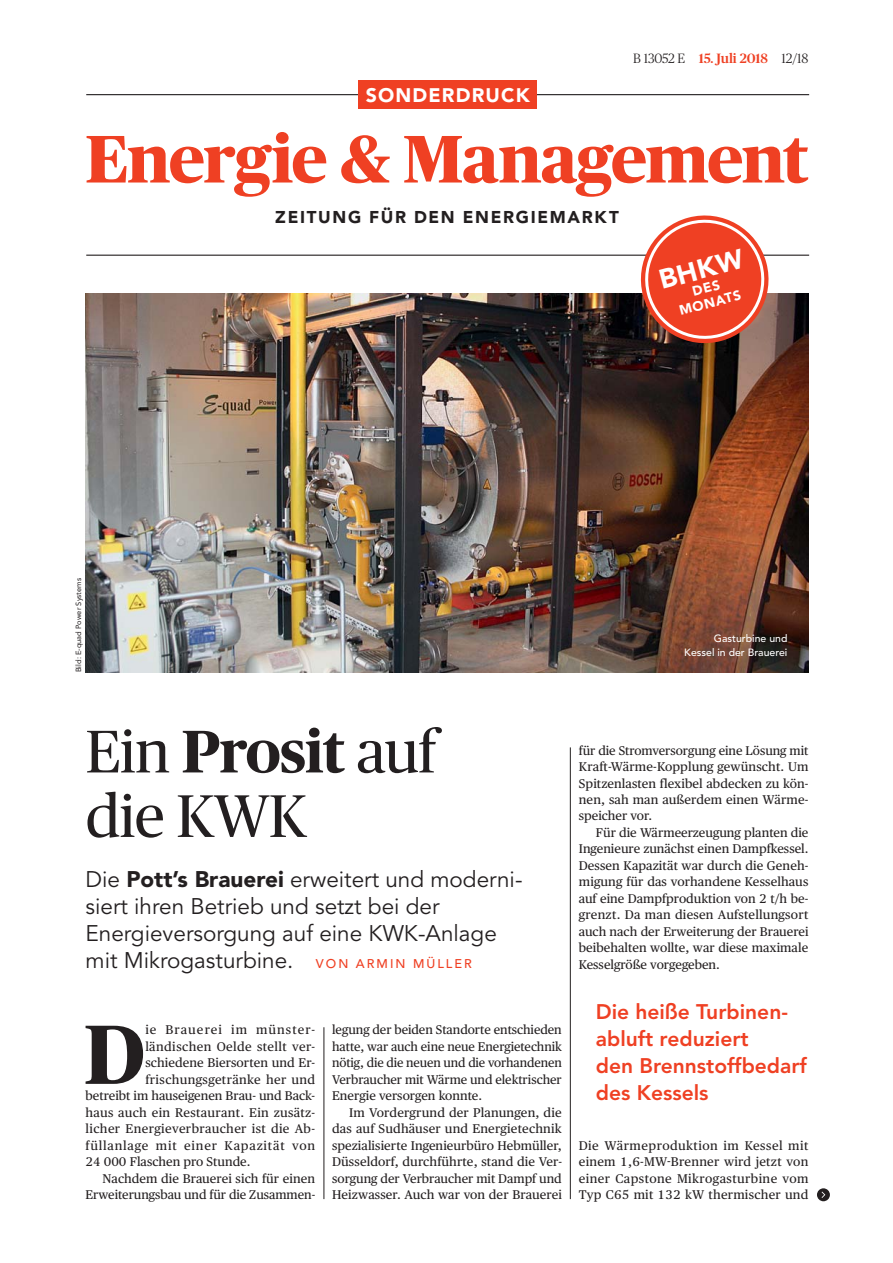
<style>
.page{position:relative;width:893px;height:1263px;background:#fff}
.page>*{position:absolute;margin:0;border:0;box-sizing:border-box;transform-origin:0 0}
.t1{font:700 83.85px "Publico Headline";color:#231f20}
.t2{font:800 67.05px "Publico Headline";letter-spacing:-.015em;color:#ef4023}
.t3{font:60px/64.5px "Publico Headline";letter-spacing:-.01em;color:#231f20}
.t4{font:900 27px "Avenir LT Std";color:#fff}
.t5{font:22.5px/27px "Avenir LT Std";color:#231f20}
.t6{font:800 21px/27px "Avenir LT Std";color:#ef4023}
.t7{font:900 19.5px "Avenir LT Std";letter-spacing:.06em;color:#fff}
.t8{font:900 16.95px "Avenir LT Std";letter-spacing:.1em;color:#231f20}
.t9{font:300 13.5px "Publico Headline";color:#231f20}
.t10{font:900 13.5px/15px "Avenir LT Std";color:#fff;text-align:center}
.t11{font:12.6px/16.5px "Publico Text";letter-spacing:.005em;color:#231f20;text-align:justify}
.t12{font:12.6px "Publico Text";letter-spacing:.03em;color:#231f20}
.t13{font:12.6px "Publico Text";letter-spacing:.025em;color:#231f20}
.t14{font:12.6px "Publico Text";letter-spacing:.06em;color:#231f20}
.t15{font:12.6px "Publico Text";letter-spacing:.085em;color:#231f20}
.t16{font:500 10.5px/13.5px "Avenir LT Std";color:#fff;text-align:right}
.t17{font:7.5px "Avenir LT Std";color:#231f20}
.s1{font-weight:500;color:#ef4023}
.s2{font-weight:700}
.s3{font-weight:900}
.s4{font-weight:500;font-size:12.6px;color:#ef4023}
</style>
<div class="page">
<img style="left:86px;top:294px;width:722px;height:378px">
<hr style="left:86px;top:94px;width:723px;height:1px;background:#231f20">
<hr style="left:86px;top:255px;width:723px;height:1px;background:#231f20">
<div style="left:358px;top:80px;width:179px;height:29px;background:#ef4023"></div>
<hr style="left:570px;top:747px;width:1px;height:452px;background:#231f20">
<hr style="left:324px;top:1027px;width:1px;height:172px;background:#231f20">
<div style="left:817px;top:1188px;width:13px;height:13px;background:#231f20;border-radius:50%"></div>
<svg style="left:822px;top:1191px;width:3px;height:7px"></svg>
<svg style="left:634px;top:215px;width:141px;height:135px"></svg>
<h3 class="t7" style="left:366px;top:85px;width:166px">SONDERDRUCK</h3>
<p class="t9" style="left:633px;top:49px;width:177px">B 13052 E <span class="s1">15. Juli 2018</span> 12/18</p>
<h2 class="t2" style="left:86px;top:120px;width:724px">Energie &amp; Management</h2>
<h3 class="t8" style="left:275px;top:209px;width:345px">ZEITUNG FÜR DEN ENERGIEMARKT</h3>
<h3 class="t4" style="left:656px;top:268px;width:88px;rotate:-15deg">BHKW</h3>
<p class="t10" style="left:674px;top:290px;width:65px;rotate:-15deg">DES<br>MONATS</p>
<p class="t17" style="left:74px;top:672px;width:96px;rotate:-90deg">Bild: E-quad Power Systems</p>
<p class="t16" style="left:684px;top:632px;width:105px">Gasturbine und<br>Kessel in der Brauerei</p>
<h3 class="t3" style="left:86px;top:719px;width:352px">Ein <span class="s2">Prosit</span> auf die KWK</h3>
<h3 class="t5" style="left:86px;top:867px;width:438px">Die <span class="s3">Pott’s Brauerei</span> erweitert und moderni&shy;siert ihren Betrieb und setzt bei der<br>Energie versorgung auf eine KWK-Anlage mit Mikrogasturbine. <span class="s4">V O N A R M I N M Ü L L E R</span></h3>
<h1 class="t1" style="left:84px;top:994px;width:63px">D</h1>
<p class="t15" style="left:145px;top:1024px;width:171px">ie Brauerei im münster -</p>
<p class="t12" style="left:145px;top:1040px;width:171px">län dischen Oelde stellt ver-</p>
<p class="t11" style="left:145px;top:1055px;width:171px">schiedene Biersorten und Er-</p>
<p class="t12" style="left:145px;top:1073px;width:171px">frischungsgetränke her und</p>
<p class="t11" style="left:86px;top:1088px;width:231px">betreibt im hauseigenen Brau- und Back-</p>
<p class="t13" style="left:86px;top:1106px;width:231px">haus auch ein Restaurant. Ein zusätz-</p>
<p class="t12" style="left:86px;top:1122px;width:231px">licher Energieverbraucher ist die Ab-</p>
<p class="t14" style="left:86px;top:1139px;width:231px">füllanlage mit einer Kapazität von</p>
<p class="t11" style="left:86px;top:1154px;width:166px">24 000 Flaschen pro Stunde.</p>
<p class="t11" style="left:103px;top:1170px;width:214px">Nachdem die Brauerei sich für einen</p>
<p class="t11" style="left:86px;top:1187px;width:231px">Erweiterungsbau und für die Zusammen-</p>
<p class="t11" style="left:332px;top:1022px;width:231px">legung der beiden Standorte entschieden hatte, war auch eine neue Energietechnik nötig, die die neuen und die vorhandenen Verbraucher mit Wärme und elektrischer Energie versorgen konnte.</p>
<p class="t11" style="left:332px;top:1105px;width:231px;text-indent:17px">Im Vordergrund der Planungen, die das auf Sud häuser und Energietechnik spezialisierte Ingenieurbüro Hebmüller, Düsseldorf, durchführte, stand die Ver&shy;sorgung der Verbraucher mit Dampf und Heizwasser. Auch war von der Brauerei</p>
<p class="t11" style="left:579px;top:743px;width:231px">für die Stromversorgung eine Lösung mit Kraft-Wärme-Kopplung gewünscht. Um Spitzenlasten flexibel abdecken zu kön&shy;nen, sah man außerdem einen Wärme&shy;speicher vor.</p>
<p class="t11" style="left:579px;top:825px;width:231px;text-indent:17px">Für die Wärmeerzeugung planten die Ingenieure zunächst einen Dampfkessel.<br>Dessen Kapazität war durch die Geneh&shy;migung für das vorhandene Kesselhaus auf eine Dampfproduktion von 2 t/h be&shy;grenzt. Da man diesen Aufstellungsort auch nach der Erweiterung der Brauerei beibehalten wollte, war diese maximale Kesselgröße vorgegeben.</p>
<h3 class="t6" style="left:596px;top:999px;width:213px">Die heiße Turbinen&shy;abluft reduziert<br>den Brennstoffbedarf des Kessels</h3>
<p class="t11" style="left:579px;top:1138px;width:231px">Die Wärmeproduktion im Kessel mit einem 1,6-MW-Brenner wird jetzt von einer Capstone Mikrogasturbine vom Typ C65 mit 132 kW thermischer und</p>
</div>
